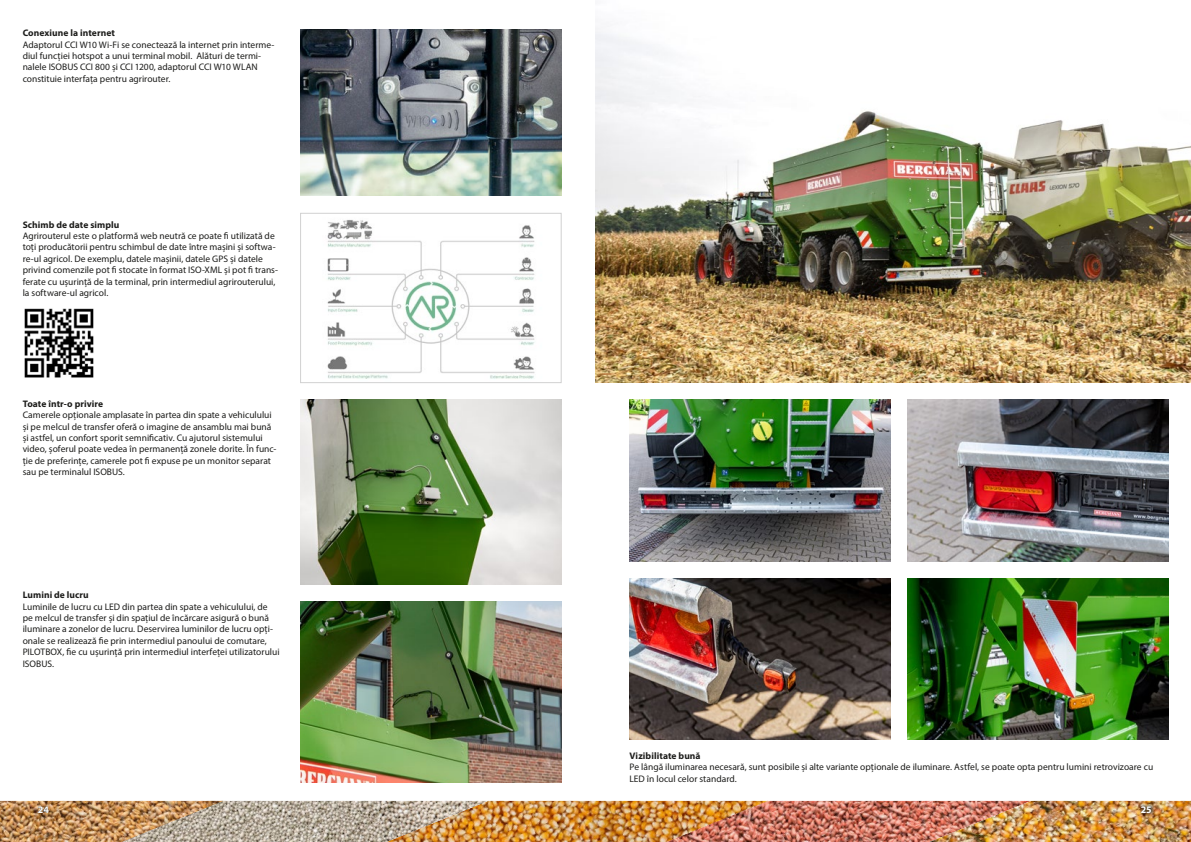
<style>
.page{position:relative;width:1191px;height:842px;background:#fff}
.page>*{position:absolute;margin:0;border:0;box-sizing:border-box;transform-origin:0 0}
.t1{font:700 10px "Myriad Pro";color:#fff}
.t2{font:9.5px/11.4px "Myriad Pro";color:#1d1d1b}
.t3{font:700 9.5px "Myriad Pro";letter-spacing:.01em;color:#1d1d1b}
</style>
<div class="page">
<img style="left:768px;top:801px;width:140px;height:41px">
<img style="left:488px;top:801px;width:280px;height:41px">
<img style="left:223px;top:801px;width:265px;height:41px">
<img style="left:0;top:801px;width:223px;height:41px">
<img style="left:908px;top:801px;width:283px;height:41px">
<svg style="left:38px;top:806px;width:11px;height:7px"></svg>
<svg style="left:1138px;top:804px;width:16px;height:12px"></svg>
<img style="left:300px;top:601px;width:261px;height:181px">
<img style="left:300px;top:400px;width:261px;height:184px">
<img style="left:327px;top:220px;width:208px;height:159px">
<div style="left:300px;top:213px;width:261px;height:170px;border:1px solid #d1d1d1"></div>
<img style="left:300px;top:29px;width:261px;height:167px">
<img style="left:629px;top:578px;width:261px;height:162px">
<img style="left:907px;top:578px;width:261px;height:162px">
<img style="left:629px;top:400px;width:261px;height:161px">
<img style="left:907px;top:400px;width:261px;height:161px">
<img style="left:595px;top:28px;width:596px;height:355px">
<img style="left:24px;top:308px;width:70px;height:70px">
<p class="t3" style="left:23px;top:27px;width:94px">Conexiune la internet</p>
<p class="t2" style="left:23px;top:39px;width:253px">Adaptorul CCI W10 Wi-Fi se conectează la internet prin interme&shy;diul funcției hotspot a unui terminal mobil. Alături de termi&shy;nalele ISOBUS CCI 800 și CCI 1200, adaptorul CCI W10 WLAN constituie interfața pentru agrirouter.</p>
<p class="t3" style="left:23px;top:218px;width:98px">Schimb de date simplu</p>
<p class="t2" style="left:23px;top:230px;width:257px">Agrirouterul este o platformă web neutră ce poate fi utilizată de toți producătorii pentru schimbul de date între mașini și softwa&shy;re-ul agricol. De exemplu, datele mașinii, datele GPS și datele privind comenzile pot fi stocate în format ISO-XML și pot fi trans&shy;ferate cu ușurință de la terminal, prin intermediul agrirouterului, la software-ul agricol.</p>
<p class="t3" style="left:23px;top:397px;width:82px">Toate într-o privire</p>
<p class="t2" style="left:23px;top:409px;width:255px">Camerele opționale amplasate în partea din spate a vehiculului și pe melcul de transfer oferă o imagine de ansamblu mai bună și astfel, un confort sporit semnificativ. Cu ajutorul sistemului video, șoferul poate vedea în permanență zonele dorite. În func&shy;ție de preferințe, camerele pot fi expuse pe un monitor separat sau pe terminalul ISOBUS.</p>
<p class="t3" style="left:23px;top:589px;width:68px">Lumini de lucru</p>
<p class="t2" style="left:23px;top:600px;width:258px">Luminile de lucru cu LED din partea din spate a vehiculului, de pe melcul de transfer și din spațiul de încărcare asigură o bună iluminare a zonelor de lucru. Deservirea luminilor de lucru opți&shy;onale se realizează fie prin intermediul panoului de comutare, PILOTBOX, fie cu ușurință prin intermediul interfeței utilizatorului ISOBUS.</p>
<p class="t3" style="left:629px;top:750px;width:73px">Vizibilitate bună</p>
<p class="t2" style="left:629px;top:761px;width:525px">Pe lângă iluminarea necesară, sunt posibile și alte variante opționale de iluminare. Astfel, se poate opta pentru lumini retrovizoare cu<br>LED în locul celor standard.</p>
<p class="t1" style="left:38px;top:803px;width:13px">24</p>
<p class="t1" style="left:1140px;top:803px;width:13px">25</p>
</div>
